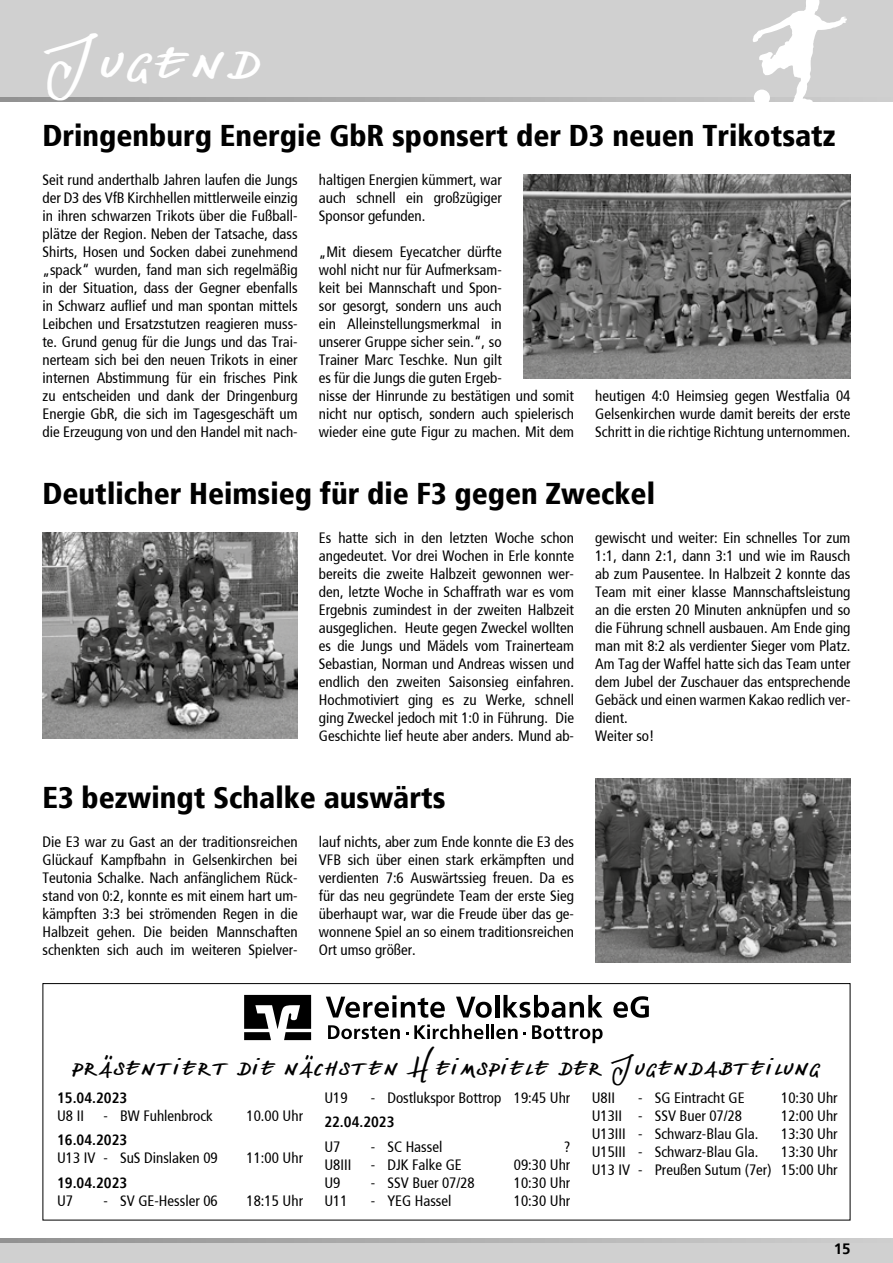
<style>
.page{position:relative;width:893px;height:1263px;background:#fff}
.page>*{position:absolute;margin:0;border:0;box-sizing:border-box;transform-origin:0 0}
.t1{font:45px "Denishandwritting";color:#fff}
.Headline{font:900 condensed 30px "Frutiger";color:#000}
.Headline-2{font:21px "Denishandwritting";color:#000;scale:.91 1}
.Fließtext{font:condensed 15px/18px "Frutiger";color:#000;text-align:justify}
.Fließtext-2{font:700 condensed 15px/18px "Frutiger";color:#000}
.t2{font:700 15px "Frutiger 65";color:#000}
.s1{font-weight:400}
.s2{font-weight:700}
</style>
<div class="page">
<div style="left:0;top:1238px;width:893px;height:25px;background:#d0d0d0"></div>
<div style="left:0;top:0;width:893px;height:102px;background:#d0d0d0"></div>
<svg style="left:0;top:1238px;width:761px;height:4px;background:#ababab"></svg>
<svg style="left:0;top:98px;width:753px;height:4px;background:#ababab"></svg>
<svg style="left:753px;top:0;width:94px;height:102px"></svg>
<div style="left:754px;top:90px;width:16px;height:16px;background:#fff;border-radius:50%"></div>
<div style="left:43px;top:983px;width:807px;height:237px;border:1px solid #000"></div>
<svg style="left:326px;top:995px;width:119px;height:23px"></svg>
<svg style="left:456px;top:997px;width:36px;height:21px"></svg>
<hr style="left:495px;top:995px;width:4px;height:22px;background:#000">
<svg style="left:503px;top:995px;width:100px;height:23px"></svg>
<svg style="left:613px;top:996px;width:36px;height:22px"></svg>
<svg style="left:328px;top:1025px;width:72px;height:14px"></svg>
<svg style="left:414px;top:1024px;width:74px;height:15px"></svg>
<hr style="left:491px;top:1024px;width:3px;height:15px;background:#000">
<svg style="left:496px;top:1028px;width:30px;height:11px"></svg>
<svg style="left:532px;top:1025px;width:71px;height:18px"></svg>
<svg style="left:244px;top:995px;width:67px;height:45px"></svg>
<img style="left:523px;top:174px;width:327px;height:204px">
<img style="left:43px;top:533px;width:255px;height:206px">
<img style="left:595px;top:778px;width:255px;height:184px">
<p class="t1" style="left:43px;top:36px;width:221px">Jugend</p>
<p class="Headline" style="left:43px;top:122px;width:795px">Dringenburg Energie GbR sponsert der D3 neuen Trikotsatz</p>
<p class="Fließtext" style="left:43px;top:172px;width:257px">Seit rund anderthalb Jahren laufen die Jungs der D3 des VfB Kirchhellen mittlerweile einzig in ihren schwarzen Trikots über die Fußball&shy;plätze der Region. Neben der Tatsache, dass Shirts, Hosen und Socken dabei zunehmend „spack“ wurden, fand man sich regelmäßig in der Situation, dass der Gegner ebenfalls in Schwarz auflief und man spontan mittels Leibchen und Ersatzstutzen reagieren muss&shy;te. Grund genug für die Jungs und das Trai&shy;nerteam sich bei den neuen Trikots in einer internen Abstimmung für ein frisches Pink zu entscheiden und dank der Dringenburg Energie GbR, die sich im Tagesgeschäft um die Erzeugung von und den Handel mit nach-</p>
<p class="Fließtext" style="left:319px;top:172px;width:184px">haltigen Energien kümmert, war auch schnell ein großzügiger Sponsor gefunden.</p>
<p class="Fließtext" style="left:319px;top:244px;width:257px;text-align:left">„Mit diesem Eyecatcher dürfte<br>wohl nicht nur für Aufmerksam-<br>keit bei Mannschaft und Spon-<br>sor gesorgt, sondern uns auch<br>ein Alleinstellungsmerkmal in<br>unserer Gruppe sicher sein.“, so<br>Trainer Marc Teschke. Nun gilt<br>es für die Jungs die guten Ergeb-<br>nisse der Hinrunde zu bestätigen und somit nicht nur optisch, sondern auch spielerisch wieder eine gute Figur zu machen. Mit dem</p>
<p class="Fließtext" style="left:595px;top:388px;width:257px">heutigen 4:0 Heimsieg gegen Westfalia 04<br>Gelsenkirchen wurde damit bereits der erste Schritt in die richtige Richtung unternommen.</p>
<p class="Headline" style="left:43px;top:480px;width:614px">Deutlicher Heimsieg für die F3 gegen Zweckel</p>
<p class="Fließtext" style="left:319px;top:530px;width:257px">Es hatte sich in den letzten Woche schon angedeutet. Vor drei Wochen in Erle konnte bereits die zweite Halbzeit gewonnen wer&shy;den, letzte Woche in Schaffrath war es vom Ergebnis zumindest in der zweiten Halbzeit ausgeglichen. Heute gegen Zweckel wollten es die Jungs und Mädels vom Trainerteam Sebastian, Norman und Andreas wissen und endlich den zweiten Saisonsieg einfahren.<br>Hochmotiviert ging es zu Werke, schnell ging Zweckel jedoch mit 1:0 in Führung. Die Geschichte lief heute aber anders. Mund ab-</p>
<p class="Fließtext" style="left:595px;top:530px;width:257px">gewischt und weiter: Ein schnelles Tor zum 1:1, dann 2:1, dann 3:1 und wie im Rausch ab zum Pausentee. In Halbzeit 2 konnte das Team mit einer klasse Mannschaftsleistung an die ersten 20 Minuten anknüpfen und so die Führung schnell ausbauen. Am Ende ging man mit 8:2 als verdienter Sieger vom Platz.<br>Am Tag der Waffel hatte sich das Team unter dem Jubel der Zuschauer das entsprechende Gebäck und einen warmen Kakao redlich ver&shy;dient.</p>
<p class="Fließtext" style="left:595px;top:728px;width:61px">Weiter so!</p>
<p class="Headline" style="left:43px;top:784px;width:404px">E3 bezwingt Schalke auswärts</p>
<p class="Fließtext" style="left:43px;top:834px;width:257px">Die E3 war zu Gast an der traditionsreichen Glückauf Kampfbahn in Gelsenkirchen bei Teutonia Schalke. Nach anfänglichem Rück&shy;stand von 0:2, konnte es mit einem hart um&shy;kämpften 3:3 bei strömenden Regen in die Halbzeit gehen. Die beiden Mannschaften schenkten sich auch im weiteren Spielver-</p>
<p class="Fließtext" style="left:319px;top:834px;width:257px">lauf nichts, aber zum Ende konnte die E3 des VFB sich über einen stark erkämpften und verdienten 7:6 Auswärtssieg freuen. Da es für das neu gegründete Team der erste Sieg überhaupt war, war die Freude über das ge&shy;wonnene Spiel an so einem traditionsreichen Ort umso größer.</p>
<p class="Headline-2" style="left:72px;top:1056px;width:825px">präsentiert die nächsten Heimspiele der Jugendabteilung</p>
<p class="Fließtext-2" style="left:57px;top:1089px;width:72px">15.04.2023<br><span class="s1">U8 II</span></p>
<p class="Fließtext" style="left:324px;top:1089px;width:25px">U19</p>
<p class="Fließtext" style="left:371px;top:1089px;width:201px">- Dostlukspor Bottrop 19:45 Uhr</p>
<p class="Fließtext-2" style="left:324px;top:1114px;width:72px">22.04.2023</p>
<p class="Fließtext" style="left:324px;top:1139px;width:18px">U7</p>
<p class="Fließtext" style="left:371px;top:1139px;width:73px">- SC Hassel</p>
<p class="Fließtext" style="left:564px;top:1139px;width:8px">?</p>
<p class="Fließtext" style="left:324px;top:1157px;width:28px">U8III</p>
<p class="Fließtext" style="left:371px;top:1157px;width:92px">- DJK Falke GE</p>
<p class="Fließtext" style="left:514px;top:1157px;width:58px">09:30 Uhr</p>
<p class="Fließtext" style="left:324px;top:1175px;width:18px">U9</p>
<p class="Fließtext" style="left:371px;top:1175px;width:105px">- SSV Buer 07/28</p>
<p class="Fließtext" style="left:514px;top:1175px;width:58px">10:30 Uhr</p>
<p class="Fließtext" style="left:324px;top:1193px;width:25px">U11</p>
<p class="Fließtext" style="left:371px;top:1193px;width:82px">- YEG Hassel</p>
<p class="Fließtext" style="left:514px;top:1193px;width:58px">10:30 Uhr</p>
<p class="Fließtext" style="left:592px;top:1089px;width:25px">U8II</p>
<p class="Fließtext" style="left:638px;top:1089px;width:108px">- SG Eintracht GE</p>
<p class="Fließtext" style="left:781px;top:1089px;width:58px">10:30 Uhr</p>
<p class="Fließtext" style="left:592px;top:1107px;width:152px">U13II - SSV Buer 07/28</p>
<p class="Fließtext" style="left:781px;top:1107px;width:58px">12:00 Uhr</p>
<p class="Fließtext" style="left:592px;top:1125px;width:168px">U13III - Schwarz-Blau Gla.</p>
<p class="Fließtext" style="left:781px;top:1125px;width:58px">13:30 Uhr</p>
<p class="Fließtext" style="left:592px;top:1143px;width:168px">U15III - Schwarz-Blau Gla.</p>
<p class="Fließtext" style="left:104px;top:1107px;width:111px">- BW Fuhlenbrock</p>
<p class="Fließtext" style="left:247px;top:1107px;width:58px">10.00 Uhr</p>
<p class="Fließtext" style="left:57px;top:1132px;width:162px"><span class="s2">16.04.2023<br></span>U13 IV - SuS Dinslaken 09</p>
<p class="Fließtext" style="left:592px;top:1143px;width:248px;text-align:right">13:30 Uhr<br>U13 IV - Preußen Sutum (7er) 15:00 Uhr</p>
<p class="Fließtext" style="left:247px;top:1150px;width:58px">11:00 Uhr</p>
<p class="Fließtext-2" style="left:57px;top:1175px;width:72px">19.04.2023<br><span class="s1">U7</span></p>
<p class="Fließtext" style="left:104px;top:1193px;width:116px">- SV GE-Hessler 06</p>
<p class="Fließtext" style="left:247px;top:1193px;width:58px">18:15 Uhr</p>
<p class="t2" style="left:834px;top:1242px;width:18px">15</p>
</div>
